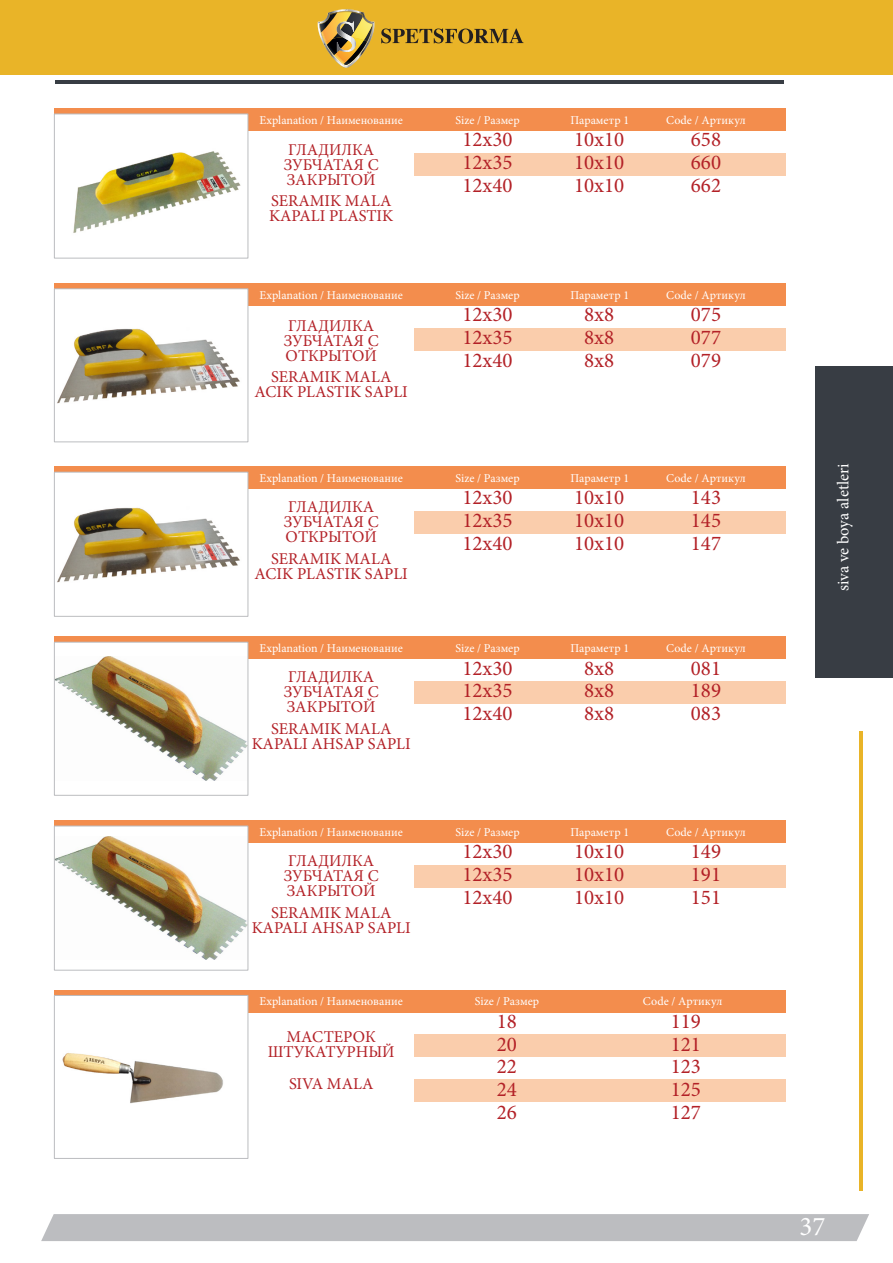
<style>
.page{position:relative;width:893px;height:1263px;background:#fff}
.page>*{position:absolute;margin:0;border:0;box-sizing:border-box;transform-origin:0 0}
.t1{font:27px "Minion Pro";color:#fff}
.t2{font:21px "Minion Pro";color:#b32127}
.t3{font:16.5px/15px "Minion Pro";color:#b32127}
.t4{font:16.5px "Minion Pro";color:#fff}
.t5{font:12px "Minion Pro";color:#fff}
</style>
<div class="page">
<div style="left:815px;top:367px;width:78px;height:311px;background:#383d44"></div>
<div style="left:0;top:0;width:893px;height:75px;background:#e9b428"></div>
<div style="left:41px;top:1214px;width:828px;height:27px;background:#bcbdc0"></div>
<hr style="left:859px;top:732px;width:4px;height:459px;background:#e9b428">
<hr style="left:56px;top:80px;width:728px;height:4px;background:#383d44">
<svg style="left:381px;top:28px;width:142px;height:15px"></svg>
<img style="left:318px;top:9px;width:56px;height:59px">
<div style="left:54px;top:108px;width:731px;height:6px;background:#f38d4d"></div>
<div style="left:54px;top:283px;width:731px;height:5px;background:#f38d4d"></div>
<div style="left:54px;top:467px;width:731px;height:5px;background:#f38d4d"></div>
<div style="left:248px;top:108px;width:537px;height:23px;background:#f38d4d"></div>
<div style="left:248px;top:283px;width:537px;height:23px;background:#f38d4d"></div>
<div style="left:248px;top:467px;width:537px;height:22px;background:#f38d4d"></div>
<div style="left:414px;top:153px;width:371px;height:22px;background:#facdac"></div>
<div style="left:414px;top:328px;width:371px;height:22px;background:#facdac"></div>
<div style="left:414px;top:511px;width:371px;height:23px;background:#facdac"></div>
<img style="left:73px;top:151px;width:168px;height:82px">
<div style="left:54px;top:114px;width:194px;height:144px;border:1px solid #bcbdc0"></div>
<img style="left:57px;top:328px;width:183px;height:76px">
<div style="left:54px;top:288px;width:194px;height:154px;border:1px solid #bcbdc0"></div>
<img style="left:57px;top:507px;width:183px;height:76px">
<div style="left:54px;top:472px;width:194px;height:145px;border:1px solid #bcbdc0"></div>
<div style="left:54px;top:990px;width:731px;height:5px;background:#f38d4d"></div>
<div style="left:54px;top:637px;width:731px;height:5px;background:#f38d4d"></div>
<div style="left:54px;top:820px;width:731px;height:6px;background:#f38d4d"></div>
<div style="left:248px;top:990px;width:537px;height:22px;background:#f38d4d"></div>
<div style="left:248px;top:637px;width:537px;height:22px;background:#f38d4d"></div>
<div style="left:248px;top:820px;width:537px;height:23px;background:#f38d4d"></div>
<div style="left:414px;top:1034px;width:371px;height:23px;background:#facdac"></div>
<div style="left:414px;top:1079px;width:371px;height:22px;background:#facdac"></div>
<div style="left:414px;top:681px;width:371px;height:23px;background:#facdac"></div>
<div style="left:414px;top:865px;width:371px;height:22px;background:#facdac"></div>
<img style="left:62px;top:1053px;width:161px;height:51px">
<div style="left:54px;top:995px;width:194px;height:164px;border:1px solid #bcbdc0"></div>
<img style="left:56px;top:657px;width:190px;height:124px">
<div style="left:54px;top:642px;width:194px;height:154px;border:1px solid #bcbdc0"></div>
<img style="left:56px;top:836px;width:190px;height:124px">
<div style="left:54px;top:826px;width:194px;height:144px;border:1px solid #bcbdc0"></div>
<p class="t5" style="left:260px;top:112px;width:145px">Explanation / Наименование</p>
<p class="t3" style="left:284px;top:142px;width:97px">ГЛАДИЛКА<br>ЗУБЧАТАЯ С<br>ЗАКРЫТОЙ</p>
<p class="t3" style="left:269px;top:194px;width:126px">SERAMIK MALA<br>KAPALI PLASTIK</p>
<p class="t5" style="left:260px;top:287px;width:145px">Explanation / Наименование</p>
<p class="t3" style="left:284px;top:318px;width:97px">ГЛАДИЛКА<br>ЗУБЧАТАЯ С<br>ОТКРЫТОЙ</p>
<p class="t3" style="left:255px;top:369px;width:155px;text-align:center">SERAMIK MALA<br>ACIK PLASTIK SAPLI</p>
<p class="t5" style="left:260px;top:470px;width:145px">Explanation / Наименование</p>
<p class="t3" style="left:284px;top:500px;width:97px">ГЛАДИЛКА<br>ЗУБЧАТАЯ С<br>ОТКРЫТОЙ</p>
<p class="t3" style="left:255px;top:551px;width:155px;text-align:center">SERAMIK MALA<br>ACIK PLASTIK SAPLI</p>
<p class="t5" style="left:260px;top:640px;width:145px">Explanation / Наименование</p>
<p class="t3" style="left:284px;top:670px;width:97px">ГЛАДИЛКА<br>ЗУБЧАТАЯ С<br>ЗАКРЫТОЙ</p>
<p class="t3" style="left:252px;top:721px;width:161px;text-align:center">SERAMIK MALA<br>KAPALI AHSAP SAPLI</p>
<p class="t5" style="left:260px;top:824px;width:145px">Explanation / Наименование</p>
<p class="t3" style="left:284px;top:853px;width:97px">ГЛАДИЛКА<br>ЗУБЧАТАЯ С<br>ЗАКРЫТОЙ</p>
<p class="t3" style="left:252px;top:905px;width:161px;text-align:center">SERAMIK MALA<br>KAPALI AHSAP SAPLI</p>
<p class="t5" style="left:260px;top:993px;width:145px">Explanation / Наименование</p>
<p class="t3" style="left:268px;top:1029px;width:128px;text-align:center">МАСТЕРОК<br>ШТУКАТУРНЫЙ</p>
<p class="t3" style="left:289px;top:1076px;width:86px">SIVA MALA</p>
<p class="t5" style="left:455px;top:112px;width:66px">Size / Размер</p>
<p class="t5" style="left:570px;top:112px;width:60px">Параметр 1</p>
<p class="t5" style="left:666px;top:112px;width:81px">Code / Артикул</p>
<p class="t2" style="left:462px;top:125px;width:52px">12х30</p>
<p class="t2" style="left:462px;top:148px;width:52px">12х35</p>
<p class="t2" style="left:462px;top:171px;width:52px">12х40</p>
<p class="t2" style="left:574px;top:125px;width:52px">10х10</p>
<p class="t2" style="left:574px;top:148px;width:52px">10х10</p>
<p class="t2" style="left:574px;top:171px;width:52px">10х10</p>
<p class="t2" style="left:691px;top:125px;width:32px">658</p>
<p class="t2" style="left:691px;top:148px;width:32px">660</p>
<p class="t2" style="left:691px;top:171px;width:32px">662</p>
<p class="t5" style="left:455px;top:287px;width:66px">Size / Размер</p>
<p class="t5" style="left:570px;top:287px;width:60px">Параметр 1</p>
<p class="t5" style="left:666px;top:287px;width:81px">Code / Артикул</p>
<p class="t2" style="left:462px;top:300px;width:52px">12х30</p>
<p class="t2" style="left:462px;top:323px;width:52px">12х35</p>
<p class="t2" style="left:462px;top:346px;width:52px">12х40</p>
<p class="t2" style="left:584px;top:300px;width:32px">8х8</p>
<p class="t2" style="left:584px;top:323px;width:32px">8х8</p>
<p class="t2" style="left:584px;top:346px;width:32px">8х8</p>
<p class="t2" style="left:691px;top:300px;width:32px">075</p>
<p class="t2" style="left:691px;top:323px;width:32px">077</p>
<p class="t2" style="left:691px;top:346px;width:32px">079</p>
<p class="t5" style="left:455px;top:470px;width:66px">Size / Размер</p>
<p class="t5" style="left:570px;top:470px;width:60px">Параметр 1</p>
<p class="t5" style="left:666px;top:470px;width:81px">Code / Артикул</p>
<p class="t2" style="left:462px;top:484px;width:52px">12х30</p>
<p class="t2" style="left:462px;top:506px;width:52px">12х35</p>
<p class="t2" style="left:462px;top:529px;width:52px">12х40</p>
<p class="t2" style="left:574px;top:484px;width:52px">10х10</p>
<p class="t2" style="left:574px;top:506px;width:52px">10х10</p>
<p class="t2" style="left:574px;top:529px;width:52px">10х10</p>
<p class="t2" style="left:691px;top:484px;width:32px">143</p>
<p class="t2" style="left:691px;top:506px;width:32px">145</p>
<p class="t2" style="left:691px;top:529px;width:32px">147</p>
<p class="t5" style="left:455px;top:640px;width:66px">Size / Размер</p>
<p class="t5" style="left:570px;top:640px;width:60px">Параметр 1</p>
<p class="t5" style="left:666px;top:640px;width:81px">Code / Артикул</p>
<p class="t2" style="left:462px;top:654px;width:52px">12х30</p>
<p class="t2" style="left:462px;top:676px;width:52px">12х35</p>
<p class="t2" style="left:462px;top:699px;width:52px">12х40</p>
<p class="t2" style="left:584px;top:654px;width:32px">8х8</p>
<p class="t2" style="left:584px;top:676px;width:32px">8х8</p>
<p class="t2" style="left:584px;top:699px;width:32px">8х8</p>
<p class="t2" style="left:691px;top:654px;width:32px">081</p>
<p class="t2" style="left:691px;top:676px;width:32px">189</p>
<p class="t2" style="left:691px;top:699px;width:32px">083</p>
<p class="t5" style="left:455px;top:824px;width:66px">Size / Размер</p>
<p class="t5" style="left:570px;top:824px;width:60px">Параметр 1</p>
<p class="t5" style="left:666px;top:824px;width:81px">Code / Артикул</p>
<p class="t2" style="left:462px;top:837px;width:52px">12х30</p>
<p class="t2" style="left:462px;top:860px;width:52px">12х35</p>
<p class="t2" style="left:462px;top:883px;width:52px">12х40</p>
<p class="t2" style="left:574px;top:837px;width:52px">10х10</p>
<p class="t2" style="left:574px;top:860px;width:52px">10х10</p>
<p class="t2" style="left:574px;top:883px;width:52px">10х10</p>
<p class="t2" style="left:691px;top:837px;width:32px">149</p>
<p class="t2" style="left:691px;top:860px;width:32px">191</p>
<p class="t2" style="left:691px;top:883px;width:32px">151</p>
<p class="t5" style="left:475px;top:993px;width:66px">Size / Размер</p>
<p class="t5" style="left:643px;top:993px;width:81px">Code / Артикул</p>
<p class="t2" style="left:671px;top:1007px;width:32px">119</p>
<p class="t2" style="left:671px;top:1030px;width:32px">121</p>
<p class="t2" style="left:671px;top:1052px;width:32px">123</p>
<p class="t2" style="left:671px;top:1075px;width:32px">125</p>
<p class="t2" style="left:671px;top:1098px;width:32px">127</p>
<p class="t2" style="left:497px;top:1007px;width:22px">18</p>
<p class="t2" style="left:497px;top:1030px;width:22px">20</p>
<p class="t2" style="left:497px;top:1052px;width:22px">22</p>
<p class="t2" style="left:497px;top:1075px;width:22px">24</p>
<p class="t2" style="left:497px;top:1098px;width:22px">26</p>
<p class="t4" style="left:832px;top:591px;width:129px;rotate:-90deg">siva ve boya aletleri</p>
<h1 class="t1" style="left:799px;top:1209px;width:45px">3737</h1>
</div>
